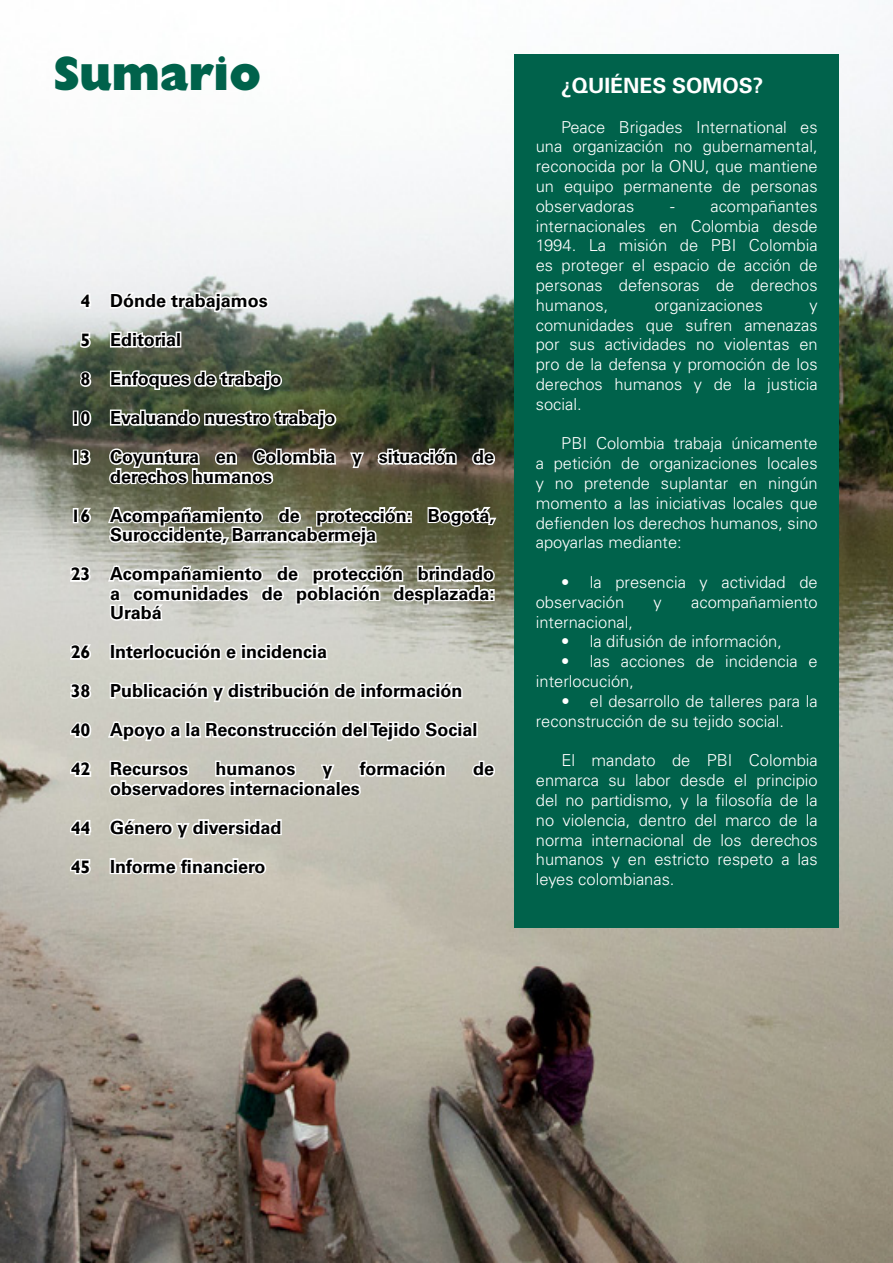
<style>
.page{position:relative;width:893px;height:1263px;background:#fff}
.page>*{position:absolute;margin:0;border:0;box-sizing:border-box;transform-origin:0 0}
.t1{font:48px "Gill Sans Extra Bold Display";color:#00624b}
.t2{font:700 21px "Univers";color:#fff}
.t3{font:700 18px/39px "Univers";color:#000}
.t4{font:700 18px/39px "Gill Sans";color:#000;text-align:center}
.t5{font:300 16.5px/19.8px "Univers";color:#fff;text-align:justify}
</style>
<div class="page">
<img style="left:0;top:37px;width:893px;height:1226px">
<div style="left:514px;top:54px;width:325px;height:873px;background:#00624b"></div>
<svg style="left:108px;top:290px;width:162px;height:24px"></svg>
<svg style="left:108px;top:330px;width:71px;height:23px"></svg>
<svg style="left:108px;top:369px;width:176px;height:23px"></svg>
<svg style="left:108px;top:408px;width:230px;height:23px"></svg>
<svg style="left:348px;top:450px;width:18px;height:20px"></svg>
<svg style="left:376px;top:446px;width:82px;height:21px"></svg>
<svg style="left:471px;top:447px;width:26px;height:20px"></svg>
<svg style="left:108px;top:447px;width:230px;height:42px"></svg>
<svg style="left:426px;top:504px;width:73px;height:24px"></svg>
<svg style="left:106px;top:502px;width:306px;height:46px"></svg>
<svg style="left:106px;top:560px;width:390px;height:66px"></svg>
<div style="left:110px;top:643px;width:5px;height:17px;border:3px solid #fff"></div>
<svg style="left:113px;top:641px;width:217px;height:24px"></svg>
<svg style="left:108px;top:680px;width:356px;height:24px"></svg>
<svg style="left:106px;top:716px;width:369px;height:27px"></svg>
<div style="left:472px;top:722px;width:6px;height:16px;border:3px solid #fff"></div>
<svg style="left:471px;top:759px;width:26px;height:20px"></svg>
<svg style="left:102px;top:758px;width:346px;height:43px"></svg>
<svg style="left:108px;top:816px;width:175px;height:25px"></svg>
<svg style="left:113px;top:856px;width:155px;height:23px"></svg>
<svg style="left:77px;top:291px;width:16px;height:19px"></svg>
<svg style="left:79px;top:331px;width:14px;height:18px"></svg>
<svg style="left:78px;top:369px;width:16px;height:20px"></svg>
<div style="left:73px;top:410px;width:5px;height:16px;border:3px solid #fff"></div>
<svg style="left:78px;top:408px;width:16px;height:20px"></svg>
<div style="left:73px;top:449px;width:5px;height:16px;border:3px solid #fff"></div>
<svg style="left:79px;top:447px;width:14px;height:19px"></svg>
<svg style="left:78px;top:505px;width:16px;height:21px"></svg>
<svg style="left:69px;top:564px;width:24px;height:19px"></svg>
<svg style="left:69px;top:642px;width:25px;height:20px"></svg>
<svg style="left:69px;top:681px;width:25px;height:20px"></svg>
<svg style="left:67px;top:720px;width:27px;height:20px"></svg>
<svg style="left:67px;top:759px;width:26px;height:19px"></svg>
<svg style="left:67px;top:817px;width:26px;height:20px"></svg>
<svg style="left:67px;top:856px;width:26px;height:20px"></svg>
<h1 class="t1" style="left:54px;top:45px;width:208px">Sumario</h1>
<p class="t4" style="left:71px;top:282px;width:21px">4<br>5<br>8<br>10<br>13</p>
<p class="t4" style="left:71px;top:497px;width:21px">16</p>
<p class="t4" style="left:71px;top:555px;width:21px">23</p>
<p class="t4" style="left:71px;top:633px;width:21px;text-align:justify">26<br>38<br>40<br>42</p>
<p class="t4" style="left:71px;top:809px;width:21px;text-align:left">44<br>45</p>
<p class="t3" style="left:110px;top:281px;width:385px">Dónde trabajamos<br>Editorial<br>Enfoques de trabajo<br>Evaluando nuestro trabajo<br>Coyuntura en Colombia y situación de</p>
<p class="t3" style="left:110px;top:457px;width:386px">derechos humanos<br>Acompañamiento de protección: Bogotá,</p>
<p class="t3" style="left:110px;top:515px;width:385px">Suroccidente, Barrancabermeja<br>Acompañamiento de protección brindado</p>
<p class="t3" style="left:110px;top:584px;width:386px;line-height:19.5px">a comunidades de población desplazada:<br>Urabá</p>
<p class="t3" style="left:110px;top:632px;width:369px">Interlocución e incidencia<br>Publicación y distribución de información<br>Apoyo a la Reconstrucción del Tejido Social<br>Recursos</p>
<p class="t3" style="left:215px;top:749px;width:81px">humanos</p>
<p class="t3" style="left:323px;top:749px;width:12px">y</p>
<p class="t3" style="left:360px;top:749px;width:87px">formación</p>
<p class="t3" style="left:473px;top:749px;width:23px">de</p>
<p class="t3" style="left:110px;top:769px;width:251px">observadores internacionales<br>Género y diversidad<br>Informe financiero</p>
<p class="t2" style="left:561px;top:73px;width:203px">¿Quiénes somos?</p>
<p class="t5" style="left:536px;top:117px;width:283px;text-indent:26px">Peace Brigades International es una organización no gubernamental, reconocida por la ONU, que mantiene un equipo permanente de personas observadoras</p>
<p class="t5" style="left:536px;top:196px;width:283px;text-indent:134px">- acompañantes internacionales en Colombia desde 1994. La misión de PBI Colombia es proteger el espacio de acción de personas defensoras de derechos humanos,</p>
<p class="t5" style="left:655px;top:295px;width:110px">organizaciones</p>
<p class="t5" style="left:536px;top:295px;width:283px;text-indent:274px">y comunidades que sufren amenazas por sus actividades no violentas en pro de la defensa y promoción de los derechos humanos y de la justicia social.</p>
<p class="t5" style="left:536px;top:434px;width:283px;text-indent:26px">PBI Colombia trabaja únicamente a petición de organizaciones locales y no pretende suplantar en ningún momento a las iniciativas locales que defienden los derechos humanos, sino apoyarlas mediante:</p>
<p class="t5" style="left:536px;top:572px;width:283px;text-indent:25px">• la presencia y actividad de observación</p>
<p class="t5" style="left:654px;top:592px;width:10px">y</p>
<p class="t5" style="left:691px;top:592px;width:128px">acompañamiento</p>
<p class="t5" style="left:536px;top:612px;width:99px">internacional,</p>
<p class="t5" style="left:561px;top:632px;width:222px">• la difusión de información,</p>
<p class="t5" style="left:536px;top:651px;width:283px;text-indent:25px">• las acciones de incidencia e interlocución,</p>
<p class="t5" style="left:536px;top:691px;width:283px;text-indent:26px">• el desarrollo de talleres para la reconstrucción de su tejido social.</p>
<p class="t5" style="left:536px;top:750px;width:283px;text-indent:26px">El mandato de PBI Colombia enmarca su labor desde el principio del no partidismo, y la filosofía de la no violencia, dentro del marco de la norma internacional de los derechos humanos y en estricto respeto a las leyes colombianas.</p>
</div>
